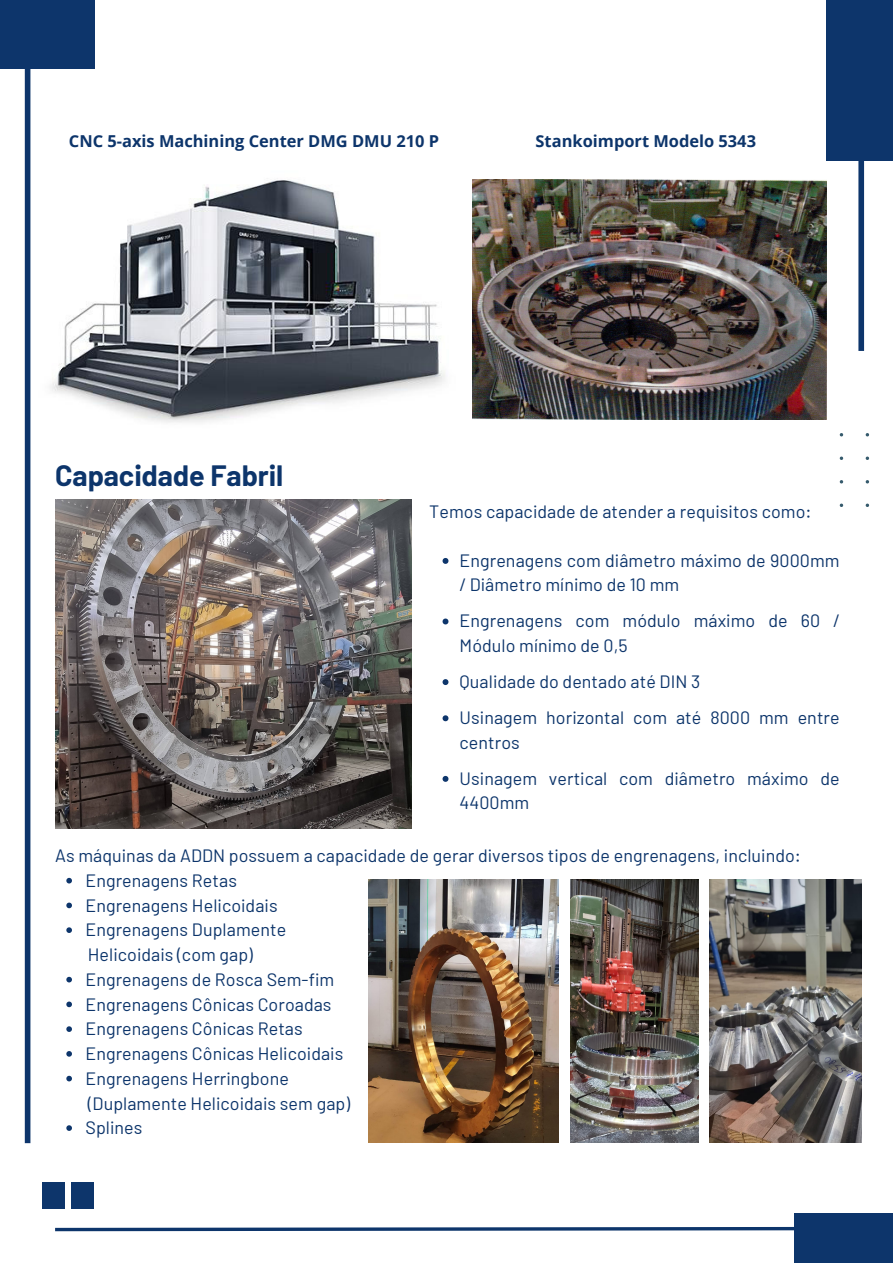
<style>
.page{position:relative;width:893px;height:1264px;background:#fff}
.page>*{position:absolute;margin:0;border:0;box-sizing:border-box;transform-origin:0 0}
.t1{font:700 28.65px "Barlow";color:#0d356b}
.t2{font:17.85px/24.3px "Barlow";letter-spacing:.005em;color:#0d356b}
.t3{font:700 16.35px "Open Sans";color:#0d356b}
</style>
<div class="page">
<div style="left:826px;top:0;width:66px;height:161px;background:#0d356b"></div>
<div style="left:858px;top:62px;width:6px;height:289px;background:#0d356b"></div>
<div style="left:25px;top:19px;width:5px;height:1124px;background:#0d356b"></div>
<div style="left:0;top:0;width:94px;height:68px;background:#0d356b"></div>
<svg style="left:55px;top:1226px;width:739px;height:6px"></svg>
<div style="left:794px;top:1213px;width:98px;height:49px;background:#0d356b"></div>
<svg style="left:66px;top:877px;width:6px;height:6px"></svg>
<svg style="left:66px;top:902px;width:6px;height:6px"></svg>
<svg style="left:66px;top:927px;width:6px;height:6px"></svg>
<svg style="left:66px;top:976px;width:6px;height:6px"></svg>
<svg style="left:66px;top:1001px;width:6px;height:6px"></svg>
<svg style="left:66px;top:1026px;width:6px;height:5px"></svg>
<svg style="left:66px;top:1051px;width:6px;height:5px"></svg>
<svg style="left:66px;top:1075px;width:6px;height:6px"></svg>
<svg style="left:66px;top:1125px;width:6px;height:5px"></svg>
<div style="left:43px;top:1181px;width:22px;height:27px;background:#0d356b"></div>
<div style="left:71px;top:1181px;width:23px;height:27px;background:#0d356b"></div>
<svg style="left:839px;top:503px;width:4px;height:4px"></svg>
<svg style="left:865px;top:503px;width:4px;height:4px"></svg>
<svg style="left:839px;top:456px;width:4px;height:4px"></svg>
<svg style="left:865px;top:456px;width:4px;height:4px"></svg>
<img style="left:50px;top:179px;width:468px;height:244px">
<img style="left:473px;top:180px;width:353px;height:239px">
<img style="left:55px;top:500px;width:356px;height:328px">
<svg style="left:442px;top:558px;width:6px;height:6px"></svg>
<svg style="left:442px;top:618px;width:6px;height:6px"></svg>
<svg style="left:442px;top:679px;width:6px;height:6px"></svg>
<svg style="left:442px;top:715px;width:6px;height:6px"></svg>
<svg style="left:442px;top:776px;width:6px;height:5px"></svg>
<img style="left:570px;top:879px;width:128px;height:263px">
<img style="left:369px;top:879px;width:189px;height:263px">
<img style="left:709px;top:879px;width:152px;height:263px">
<p class="t3" style="left:69px;top:130px;width:371px">CNC 5-axis Machining Center DMG DMU 210 P</p>
<p class="t3" style="left:535px;top:130px;width:222px">Stankoimport Modelo 5343</p>
<p class="t1" style="left:55px;top:457px;width:230px">Capacidade Fabril</p>
<p class="t2" style="left:429px;top:499px;width:384px">Temos capacidade de atender a requisitos como:</p>
<p class="t2" style="left:459px;top:547px;width:381px">Engrenagens com diâmetro máximo de 9000mm / Diâmetro mínimo de 10 mm</p>
<p class="t2" style="left:459px;top:608px;width:381px">Engrenagens com módulo máximo de 60 /<br>Módulo mínimo de 0,5</p>
<p class="t2" style="left:459px;top:668px;width:242px">Qualidade do dentado até DIN 3</p>
<p class="t2" style="left:459px;top:705px;width:381px">Usinagem horizontal com até 8000 mm entre centros</p>
<p class="t2" style="left:459px;top:765px;width:381px">Usinagem vertical com diâmetro máximo de<br>4400mm</p>
<p class="t2" style="left:55px;top:842px;width:747px">As máquinas da ADDN possuem a capacidade de gerar diversos tipos de engrenagens, incluindo:</p>
<p class="t2" style="left:85px;top:867px;width:153px">Engrenagens Retas</p>
<p class="t2" style="left:85px;top:892px;width:194px">Engrenagens Helicoidais</p>
<p class="t2" style="left:85px;top:917px;width:202px">Engrenagens Duplamente</p>
<p class="t2" style="left:88px;top:941px;width:166px">Helicoidais (com gap)</p>
<p class="t2" style="left:85px;top:966px;width:250px">Engrenagens de Rosca Sem-fim</p>
<p class="t2" style="left:85px;top:991px;width:247px">Engrenagens Cônicas Coroadas</p>
<p class="t2" style="left:85px;top:1016px;width:219px">Engrenagens Cônicas Retas</p>
<p class="t2" style="left:85px;top:1040px;width:259px">Engrenagens Cônicas Helicoidais</p>
<p class="t2" style="left:85px;top:1065px;width:205px">Engrenagens Herringbone</p>
<p class="t2" style="left:88px;top:1090px;width:263px">(Duplamente Helicoidais sem gap)</p>
<p class="t2" style="left:85px;top:1114px;width:58px">Splines</p>
</div>
